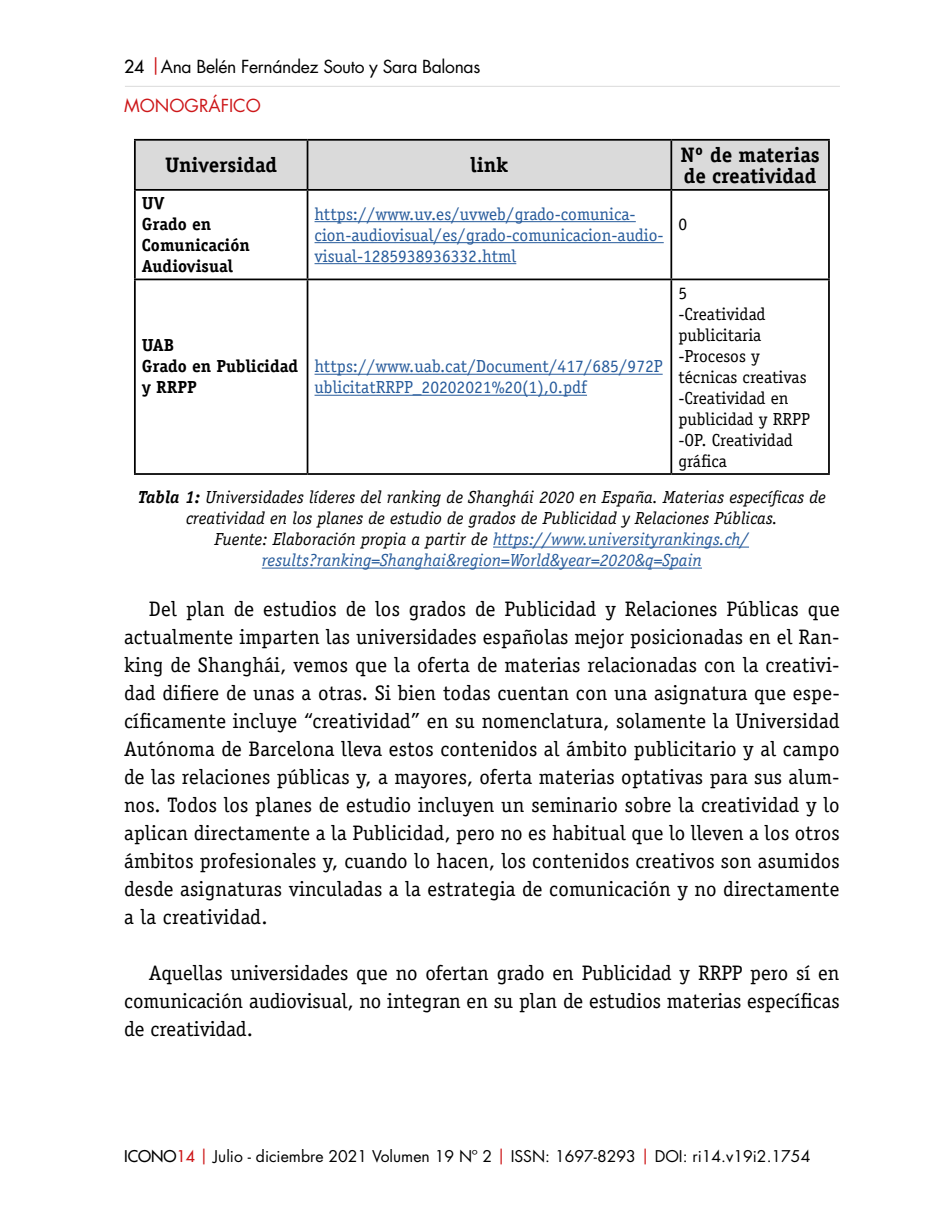
<style>
.page{position:relative;width:939px;height:1220px;background:#fff}
.page>*{position:absolute;margin:0;border:0;box-sizing:border-box;transform-origin:0 0}
.t1{font:21px/28px "Officina Serif Std";color:#000;text-align:justify}
.t2{font:700 21px/21px "Officina Serif Std";color:#000}
.t3{font:italic 17.5px/21px "Officina Serif Std";color:#000;text-align:center}
.t4{font:17.5px/21px "Officina Serif Std";color:#275b9b}
.t5{font:17.5px/21px "Officina Serif Std";color:#000}
.t6{font:700 17.5px/21px "Officina Serif Std";color:#000}
.t7{font:17.5px "Futura Std";letter-spacing:-.02em;color:#000}
.t8{font:17.5px "Futura Std";color:#cd1719}
.t9{font:15.75px "Futura Std";color:#000}
.s1{font-weight:500}
.s2{color:#cd1719}
.s3{font-weight:700}
.s4{color:#275b9b}
.s5{font-weight:500;color:#cd1719}
</style>
<div class="page">
<hr style="left:125px;top:86px;width:714px;height:1px;background:#dadada">
<hr style="left:493px;top:547px;width:255px;height:1px;background:#275b9b">
<hr style="left:262px;top:568px;width:439px;height:1px;background:#275b9b">
<div style="left:136px;top:141px;width:691px;height:48px;background:#dadada"></div>
<svg style="left:136px;top:191px;width:691px;height:282px"></svg>
<hr style="left:134px;top:139px;width:173px;height:2px;background:#000">
<hr style="left:134px;top:141px;width:2px;height:48px;background:#000">
<hr style="left:307px;top:139px;width:364px;height:2px;background:#000">
<hr style="left:306px;top:141px;width:2px;height:48px;background:#000">
<hr style="left:671px;top:139px;width:158px;height:2px;background:#000">
<hr style="left:670px;top:141px;width:2px;height:48px;background:#000">
<hr style="left:827px;top:141px;width:2px;height:48px;background:#000">
<hr style="left:134px;top:189px;width:173px;height:2px;background:#000">
<hr style="left:134px;top:191px;width:2px;height:88px;background:#000">
<hr style="left:307px;top:189px;width:364px;height:2px;background:#000">
<hr style="left:306px;top:191px;width:2px;height:88px;background:#000">
<hr style="left:671px;top:189px;width:158px;height:2px;background:#000">
<hr style="left:670px;top:191px;width:2px;height:88px;background:#000">
<hr style="left:827px;top:191px;width:2px;height:88px;background:#000">
<hr style="left:134px;top:279px;width:173px;height:1px;background:#000">
<hr style="left:134px;top:280px;width:2px;height:193px;background:#000">
<hr style="left:307px;top:279px;width:364px;height:1px;background:#000">
<hr style="left:306px;top:280px;width:2px;height:193px;background:#000">
<hr style="left:671px;top:279px;width:158px;height:1px;background:#000">
<hr style="left:670px;top:280px;width:2px;height:193px;background:#000">
<hr style="left:827px;top:280px;width:2px;height:193px;background:#000">
<hr style="left:134px;top:473px;width:173px;height:2px;background:#000">
<hr style="left:307px;top:473px;width:364px;height:2px;background:#000">
<hr style="left:671px;top:473px;width:158px;height:2px;background:#000">
<hr style="left:314px;top:221px;width:321px;height:1px;background:#275b9b">
<hr style="left:314px;top:242px;width:349px;height:1px;background:#275b9b">
<hr style="left:314px;top:263px;width:202px;height:1px;background:#275b9b">
<hr style="left:314px;top:374px;width:348px;height:1px;background:#275b9b">
<hr style="left:314px;top:395px;width:272px;height:1px;background:#275b9b">
<p class="t7" style="left:124px;top:56px;width:357px"><span class="s1">24</span> <span class="s2">|</span>Ana Belén Fernández Souto y Sara Balonas</p>
<p class="t8" style="left:124px;top:94px;width:138px">MONOGRÁFICO</p>
<p class="t2" style="left:165px;top:154px;width:114px">Universidad</p>
<p class="t2" style="left:470px;top:154px;width:39px">link</p>
<p class="t2" style="left:680px;top:144px;width:141px">Nº de materias de creatividad</p>
<p class="t6" style="left:142px;top:193px;width:109px">UV<br>Grado en<br>Comunicación<br>Audiovisual</p>
<p class="t4" style="left:314px;top:203px;width:350px">https://www.uv.es/uvweb/grado-comunica&shy;cion-audiovisual/es/grado-comunicacion-audio&shy;visual-1285938936332.html</p>
<p class="t5" style="left:678px;top:214px;width:10px">0</p>
<p class="t5" style="left:678px;top:283px;width:133px">5<br>-Creatividad publicitaria -Procesos y técnicas creativas -Creatividad en publicidad y RRPP -OP. Creatividad gráfica</p>
<p class="t3" style="left:138px;top:487px;width:689px"><span class="s3">Tabla 1:</span> Universidades líderes del ranking de Shanghái 2020 en España. Materias específicas de creatividad en los planes de estudio de grados de Publicidad y Relaciones Públicas.<br>Fuente: Elaboración propia a partir de <span class="s4">https://www.universityrankings.ch/ results?ranking=Shanghai&amp;region=World&amp;year=2020&amp;q=Spain</span></p>
<p class="t1" style="left:124px;top:595px;width:716px;text-indent:25px">Del plan de estudios de los grados de Publicidad y Relaciones Públicas que actualmente imparten las universidades españolas mejor posicionadas en el Ran&shy;king de Shanghái, vemos que la oferta de materias relacionadas con la creativi&shy;dad difiere de unas a otras. Si bien todas cuentan con una asignatura que espe&shy;cíficamente incluye “creatividad” en su nomenclatura, solamente la Universidad Autónoma de Barcelona lleva estos contenidos al ámbito publicitario y al campo de las relaciones públicas y, a mayores, oferta materias optativas para sus alum&shy;nos. Todos los planes de estudio incluyen un seminario sobre la creatividad y lo aplican directamente a la Publicidad, pero no es habitual que lo lleven a los otros ámbitos profesionales y, cuando lo hacen, los contenidos creativos son asumidos desde asignaturas vinculadas a la estrategia de comunicación y no directamente a la creatividad.</p>
<p class="t6" style="left:142px;top:335px;width:158px">UAB<br>Grado en Publicidad y RRPP</p>
<p class="t4" style="left:314px;top:356px;width:349px">https://www.uab.cat/Document/417/685/972P ublicitatRRPP_20202021%20(1),0.pdf</p>
<p class="t1" style="left:124px;top:959px;width:716px;text-indent:25px">Aquellas universidades que no ofertan grado en Publicidad y RRPP pero sí en comunicación audiovisual, no integran en su plan de estudios materias específicas de creatividad.</p>
<p class="t9" style="left:124px;top:1146px;width:687px"><span class="s1">ICONO</span><span class="s5">14</span> <span class="s2">|</span> Julio - diciembre 2021 Volumen 19 Nº 2 <span class="s2">|</span> ISSN: 1697-8293 <span class="s2">|</span> DOI: ri14.v19i2.1754</p>
</div>
